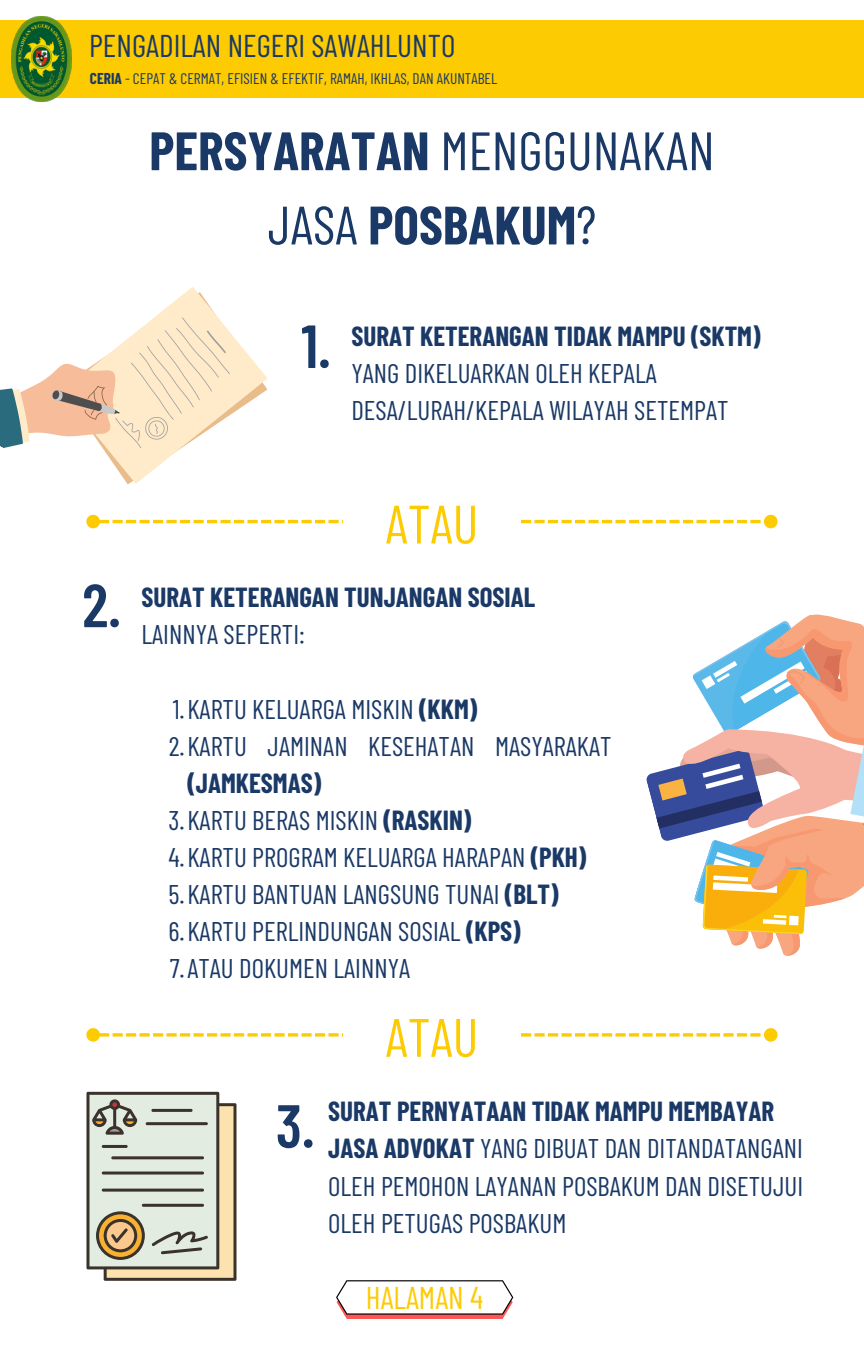
<style>
.page{position:relative;width:864px;height:1350px;background:#fff}
.page>*{position:absolute;margin:0;border:0;box-sizing:border-box;transform-origin:0 0}
.t1{font:600 60.75px "Barlow Condensed";color:#1a3966}
.t2{font:700 54px/74.2px "Barlow Condensed";color:#1a3966;text-align:center}
.t3{font:54px "Barlow Condensed";color:#fdcb02}
.t4{font:31.5px "Barlow Condensed";color:#1a3966}
.t5{font:31.5px "Barlow Condensed";color:#fdcb02}
.t6{font:27px/37.1px "Barlow Condensed";color:#1a3966}
.t7{font:700 27px "Barlow Condensed";color:#1a3966}
.t8{font:15.3px "Barlow Condensed";color:#1a3966}
.s1{font-weight:700}
.s2{font-weight:400}
</style>
<div class="page">
<svg style="left:336px;top:1280px;width:177px;height:39px"></svg>
<div style="left:0;top:20px;width:864px;height:78px;background:#fdcb02"></div>
<img style="left:11px;top:17px;width:61px;height:84px">
<svg style="left:646px;top:614px;width:218px;height:342px"></svg>
<svg style="left:86px;top:1092px;width:151px;height:189px;background:#c3c2b0"></svg>
<svg style="left:118px;top:287px;width:150px;height:198px"></svg>
<svg style="left:0;top:317px;width:243px;height:153px"></svg>
<svg style="left:86px;top:514px;width:257px;height:15px"></svg>
<svg style="left:521px;top:514px;width:257px;height:15px"></svg>
<svg style="left:102px;top:1033px;width:7px;height:4px"></svg>
<svg style="left:113px;top:1033px;width:10px;height:4px"></svg>
<svg style="left:126px;top:1033px;width:10px;height:4px"></svg>
<svg style="left:140px;top:1033px;width:10px;height:4px"></svg>
<svg style="left:153px;top:1033px;width:10px;height:4px"></svg>
<svg style="left:167px;top:1033px;width:10px;height:4px"></svg>
<svg style="left:180px;top:1033px;width:10px;height:4px"></svg>
<svg style="left:194px;top:1033px;width:10px;height:4px"></svg>
<svg style="left:207px;top:1033px;width:10px;height:4px"></svg>
<svg style="left:221px;top:1033px;width:10px;height:4px"></svg>
<svg style="left:234px;top:1033px;width:10px;height:4px"></svg>
<svg style="left:248px;top:1033px;width:10px;height:4px"></svg>
<svg style="left:261px;top:1033px;width:10px;height:4px"></svg>
<svg style="left:274px;top:1033px;width:11px;height:4px"></svg>
<svg style="left:288px;top:1033px;width:10px;height:4px"></svg>
<svg style="left:301px;top:1033px;width:11px;height:4px"></svg>
<svg style="left:315px;top:1033px;width:10px;height:4px"></svg>
<svg style="left:328px;top:1033px;width:11px;height:4px"></svg>
<svg style="left:86px;top:1028px;width:16px;height:14px"></svg>
<svg style="left:521px;top:1033px;width:10px;height:4px"></svg>
<svg style="left:535px;top:1033px;width:10px;height:4px"></svg>
<svg style="left:548px;top:1033px;width:10px;height:4px"></svg>
<svg style="left:562px;top:1033px;width:10px;height:4px"></svg>
<svg style="left:575px;top:1033px;width:10px;height:4px"></svg>
<svg style="left:588px;top:1033px;width:11px;height:4px"></svg>
<svg style="left:602px;top:1033px;width:10px;height:4px"></svg>
<svg style="left:615px;top:1033px;width:11px;height:4px"></svg>
<svg style="left:629px;top:1033px;width:10px;height:4px"></svg>
<svg style="left:642px;top:1033px;width:11px;height:4px"></svg>
<svg style="left:656px;top:1033px;width:10px;height:4px"></svg>
<svg style="left:669px;top:1033px;width:11px;height:4px"></svg>
<svg style="left:683px;top:1033px;width:10px;height:4px"></svg>
<svg style="left:696px;top:1033px;width:11px;height:4px"></svg>
<svg style="left:710px;top:1033px;width:10px;height:4px"></svg>
<svg style="left:723px;top:1033px;width:11px;height:4px"></svg>
<svg style="left:737px;top:1033px;width:10px;height:4px"></svg>
<svg style="left:750px;top:1033px;width:11px;height:4px"></svg>
<svg style="left:763px;top:1028px;width:15px;height:14px"></svg>
<p class="t4" style="left:89px;top:25px;width:368px">PENGADILAN NEGERI SAWAHLUNTO</p>
<p class="t8" style="left:90px;top:69px;width:409px"><span class="s1">CERIA</span> - CEPAT &amp; CERMAT, EFISIEN &amp; EFEKTIF, RAMAH, IKHLAS, DAN AKUNTABEL</p>
<h2 class="t2" style="left:149px;top:111px;width:567px">PERSYARATAN <span class="s2">MENGGUNAKAN<br>JASA</span> POSBAKUM<span class="s2">?</span></h2>
<h1 class="t1" style="left:301px;top:307px;width:31px">1.</h1>
<p class="t7" style="left:351px;top:319px;width:411px">SURAT KETERANGAN TIDAK MAMPU (SKTM)</p>
<p class="t6" style="left:351px;top:353px;width:379px">YANG DIKELUARKAN OLEH KEPALA<br>DESA/LURAH/KEPALA WILAYAH SETEMPAT</p>
<h1 class="t1" style="left:82px;top:566px;width:40px">2.</h1>
<h2 class="t3" style="left:386px;top:489px;width:94px">ATAU</h2>
<p class="t7" style="left:142px;top:580px;width:395px">SURAT KETERANGAN TUNJANGAN SOSIAL</p>
<p class="t6" style="left:142px;top:615px;width:165px">LAINNYA SEPERTI:</p>
<p class="t6" style="left:169px;top:689px;width:444px">1.KARTU KELUARGA MISKIN <span class="s1">(KKM)<br></span>2.KARTU JAMINAN KESEHATAN MASYARAKAT</p>
<p class="t6" style="left:168px;top:763px;width:419px;text-indent:19px"><span class="s1">(JAMKESMAS)<br></span>3.KARTU BERAS MISKIN <span class="s1">(RASKIN)<br></span>4.KARTU PROGRAM KELUARGA HARAPAN <span class="s1">(PKH)<br></span>5.KARTU BANTUAN LANGSUNG TUNAI <span class="s1">(BLT)<br></span>6.KARTU PERLINDUNGAN SOSIAL <span class="s1">(KPS)<br></span>7.ATAU DOKUMEN LAINNYA</p>
<h2 class="t3" style="left:386px;top:1003px;width:94px">ATAU</h2>
<h1 class="t1" style="left:276px;top:1087px;width:40px">3.</h1>
<p class="t6" style="left:328px;top:1092px;width:476px"><span class="s1">SURAT PERNYATAAN TIDAK MAMPU MEMBAYAR JASA ADVOKAT</span> YANG DIBUAT DAN DITANDATANGANI OLEH PEMOHON LAYANAN POSBAKUM DAN DISETUJUI OLEH PETUGAS POSBAKUM</p>
<p class="t5" style="left:366px;top:1278px;width:119px">HALAMAN 4</p>
</div>
